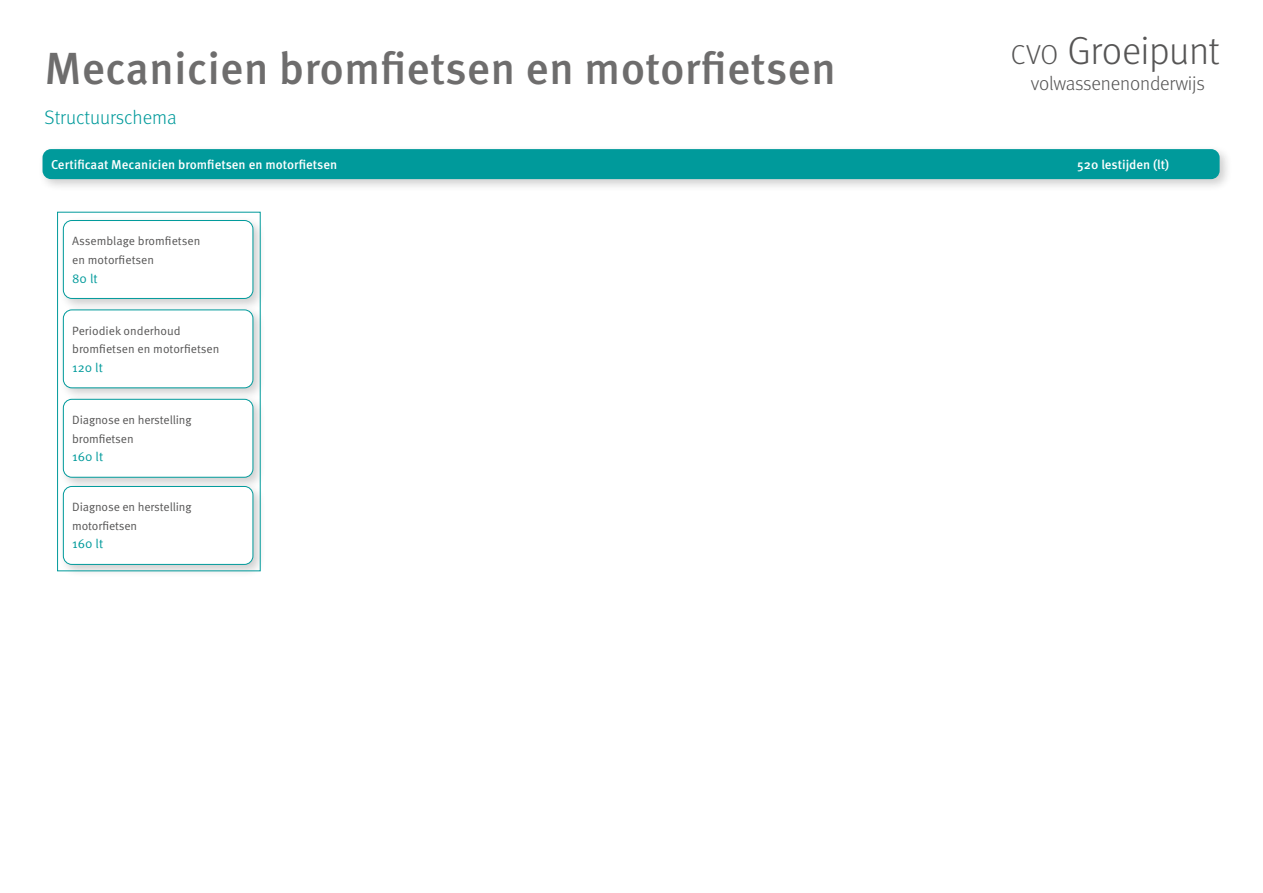
<style>
.page{position:relative;width:1263px;height:893px;background:#fff}
.page>*{position:absolute;margin:0;border:0;box-sizing:border-box;transform-origin:0 0}
.t1{font:500 45px "Meta Pro";color:#6e6d6d}
.t2{font:300 39.15px "Meta Pro";letter-spacing:-.015em;color:#565555}
.t3{font:300 19.65px "Meta Pro";letter-spacing:-.01em;color:#565555}
.t4{font:300 19.5px "Meta Pro";color:#009a9b}
.t5{font:500 12.9px "Meta Pro";color:#fff}
.t6{font:12.9px "Meta Pro Norm";color:#009a9b}
.t7{font:12px/18.6px "Meta Pro Norm";letter-spacing:-.01em;color:#565555}
.s1{font-size:27.45px}
</style>
<div class="page">
<div style="left:58px;top:215px;width:209px;height:97px;background:#000;opacity:.2"></div>
<div style="left:63px;top:220px;width:190px;height:78px;background:#fff;border-radius:9px"></div>
<div style="left:63px;top:220px;width:190px;height:79px;border:1px solid #009a9b;border-radius:9px"></div>
<div style="left:58px;top:304px;width:209px;height:98px;background:#000;opacity:.2"></div>
<div style="left:63px;top:310px;width:190px;height:78px;background:#fff;border-radius:9px"></div>
<div style="left:63px;top:310px;width:190px;height:78px;border:1px solid #009a9b;border-radius:9px"></div>
<div style="left:58px;top:394px;width:209px;height:97px;background:#000;opacity:.2"></div>
<div style="left:63px;top:399px;width:190px;height:78px;background:#fff;border-radius:9px"></div>
<div style="left:63px;top:399px;width:190px;height:79px;border:1px solid #009a9b;border-radius:9px"></div>
<div style="left:58px;top:481px;width:209px;height:97px;background:#000;opacity:.2"></div>
<div style="left:63px;top:486px;width:190px;height:78px;background:#fff;border-radius:9px"></div>
<div style="left:63px;top:486px;width:190px;height:79px;border:1px solid #009a9b;border-radius:9px"></div>
<div style="left:38px;top:144px;width:1195px;height:49px;background:#000;opacity:.2"></div>
<div style="left:43px;top:149px;width:1176px;height:30px;background:#009a9b;border-radius:9px"></div>
<div style="left:57px;top:212px;width:204px;height:359px;border:1px solid #009a9b"></div>
<h1 class="t1" style="left:45px;top:34px;width:793px">Mecanicien bromfietsen en motorfietsen</h1>
<h3 class="t4" style="left:45px;top:103px;width:134px">Structuurschema</h3>
<h2 class="t2" style="left:1011px;top:22px;width:211px"><span class="s1">CVO</span> Groeipunt</h2>
<h3 class="t3" style="left:1031px;top:69px;width:175px">volwassenenonderwijs</h3>
<p class="t5" style="left:51px;top:154px;width:288px">Certificaat Mecanicien bromfietsen en motorfietsen</p>
<p class="t5" style="left:1077px;top:154px;width:94px">520 lestijden (lt)</p>
<p class="t7" style="left:72px;top:231px;width:130px">Assemblage bromfietsen en motorfietsen</p>
<p class="t6" style="left:72px;top:268px;width:27px">80 lt</p>
<p class="t7" style="left:72px;top:321px;width:149px">Periodiek onderhoud bromfietsen en motorfietsen</p>
<p class="t6" style="left:72px;top:358px;width:32px">120 lt</p>
<p class="t7" style="left:72px;top:410px;width:121px">Diagnose en herstelling bromfietsen</p>
<p class="t6" style="left:72px;top:447px;width:32px">160 lt</p>
<p class="t7" style="left:72px;top:497px;width:121px">Diagnose en herstelling motorfietsen</p>
<p class="t6" style="left:72px;top:534px;width:32px">160 lt</p>
</div>
